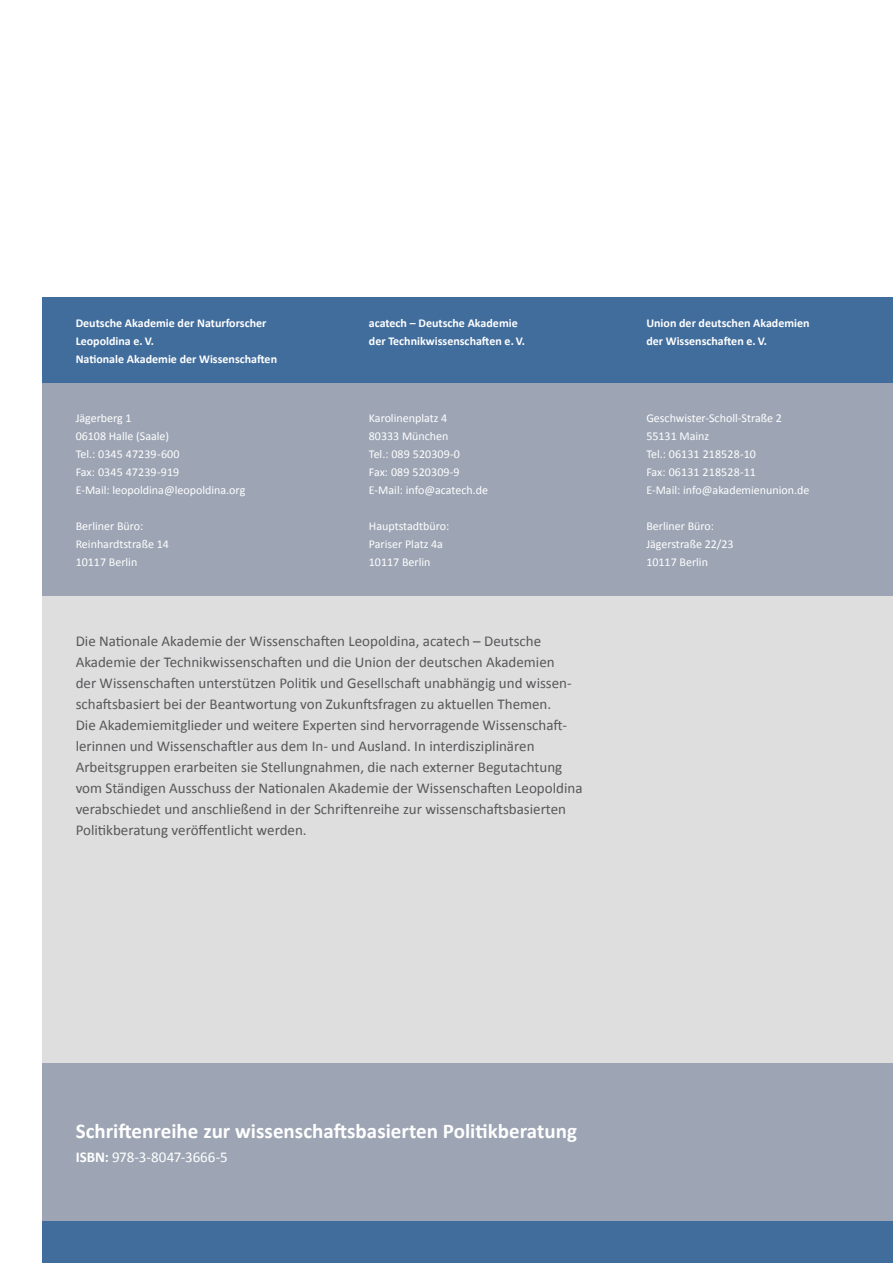
<style>
.page{position:relative;width:893px;height:1263px;background:#fff}
.page>*{position:absolute;margin:0;border:0;box-sizing:border-box;transform-origin:0 0}
.t1{font:700 21px "Calibri";color:#fff}
.t2{font:15px/21px "Calibri";color:#58585a}
.t3{font:15px "Calibri";letter-spacing:-.005em;color:#fff}
.t4{font:12px/18px "Calibri";color:#fff}
.t5{font:700 12px/18px "Calibri";color:#fff}
.s1{font-weight:700}
</style>
<div class="page">
<div style="left:43px;top:1220px;width:850px;height:43px;background:#416d9d"></div>
<div style="left:43px;top:383px;width:850px;height:837px;background:#dededf"></div>
<div style="left:43px;top:298px;width:850px;height:85px;background:#416d9d"></div>
<div style="left:43px;top:383px;width:850px;height:212px;background:#9da5b4"></div>
<div style="left:43px;top:1063px;width:850px;height:157px;background:#9da5b4"></div>
<p class="t5" style="left:76px;top:313px;width:203px">Deutsche Akademie der Naturforscher<br>Leopoldina e. V.<br>Nationale Akademie der Wissenschaften</p>
<p class="t5" style="left:369px;top:313px;width:158px">acatech – Deutsche Akademie der -Technikwissenschaften e. V.</p>
<p class="t5" style="left:646px;top:313px;width:165px">Union der deutschen Akademien der -Wissenschaften e. V.</p>
<p class="t4" style="left:76px;top:408px;width:171px">Jägerberg 1<br>06108 Halle (Saale)<br>Tel.: 0345 47239-600<br>Fax: 0345 47239-919<br>E-Mail: leopoldina@leopoldina.org</p>
<p class="t4" style="left:76px;top:516px;width:95px">Berliner Büro:<br>Reinhardtstraße 14<br>10117 Berlin</p>
<p class="t4" style="left:369px;top:408px;width:121px">Karolinenplatz 4<br>80333 München<br>Tel.: 089 520309-0<br>Fax: 089 520309-9<br>E-Mail: info@acatech.de</p>
<p class="t4" style="left:369px;top:516px;width:82px">Hauptstadtbüro:<br>Pariser Platz 4a<br>10117 Berlin</p>
<p class="t2" style="left:76px;top:630px;width:508px">Die Nationale Akademie der Wissenschaften Leopoldina, acatech – Deutsche Akademie der Technikwissenschaften und die Union der deutschen Akademien<br>der Wissenschaften unterstützen Politik und Gesellschaft unabhängig und wissen&shy;schaftsbasiert bei der Beantwortung von Zukunftsfragen zu aktuellen Themen.<br>Die Akademiemitglieder und weitere Experten sind hervorragende Wissenschaft&shy;lerinnen und Wissenschaftler aus dem In- und Ausland. In interdisziplinären Arbeitsgruppen erarbeiten sie Stellungnahmen, die nach externer Begutachtung vom Ständigen Ausschuss der Nationalen Akademie der Wissenschaften Leopoldina verabschiedet und anschließend in der Schriftenreihe zur wissenschaftsbasierten Politikberatung veröffentlicht werden.</p>
<p class="t4" style="left:646px;top:408px;width:165px">Geschwister-Scholl-Straße 2<br>55131 Mainz<br>Tel.: 06131 218528-10<br>Fax: 06131 218528-11<br>E-Mail: info@akademienunion.de</p>
<p class="t4" style="left:646px;top:516px;width:89px">Berliner Büro:<br>Jägerstraße 22/23<br>10117 Berlin</p>
<h1 class="t1" style="left:76px;top:1118px;width:503px">Schriftenreihe zur wissenschaftsbasierten Politikberatung</h1>
<p class="t3" style="left:76px;top:1147px;width:154px"><span class="s1">ISBN:</span> 978-3-8047-3666-5</p>
</div>
